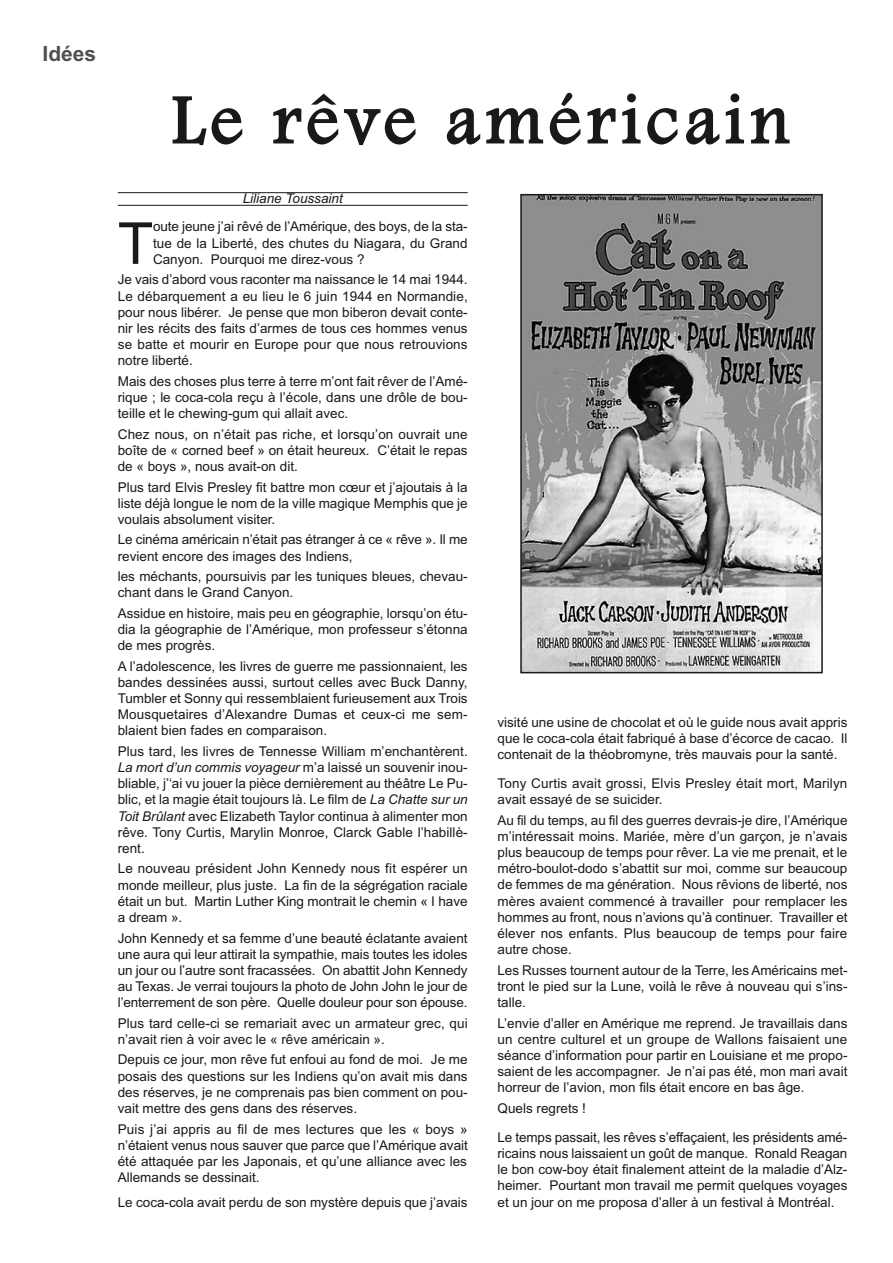
<style>
.page{position:relative;width:893px;height:1263px;background:#fff}
.page>*{position:absolute;margin:0;border:0;box-sizing:border-box;transform-origin:0 0}
.t1{font:72px "Footlight MT Light";letter-spacing:.085em;color:#191919}
.t2{font:57.9px "Arial";color:#191919}
.t3{font:700 21px "Arial";color:#4e4e4e}
.t4{font:13.5px/16.2px "Arial";color:#191919;text-align:justify}
.t5{font:italic 13.5px "Arial";color:#191919}
.s1{font-style:italic}
</style>
<div class="page">
<hr style="left:118px;top:192px;width:350px;height:1px;background:#191919">
<hr style="left:118px;top:205px;width:350px;height:1px;background:#191919">
<img style="left:523px;top:197px;width:297px;height:473px">
<div style="left:520px;top:194px;width:303px;height:479px;border:2px solid #191919"></div>
<h3 class="t3" style="left:43px;top:41px;width:55px">Idées</h3>
<h1 class="t1" style="left:171px;top:75px;width:620px">Le rêve américain</h1>
<p class="t5" style="left:243px;top:190px;width:102px">Liliane Toussaint</p>
<h2 class="t2" style="left:118px;top:210px;width:37px">T</h2>
<p class="t4" style="left:153px;top:219px;width:316px">oute jeune j’ai rêvé de l’Amérique, des boys, de la sta&shy;tue de la Liberté, des chutes du Niagara, du Grand Canyon. Pourquoi me direz-vous ?</p>
<p class="t4" style="left:118px;top:272px;width:351px">Je vais d’abord vous raconter ma naissance le 14 mai 1944.<br>Le débarquement a eu lieu le 6 juin 1944 en Normandie, pour nous libérer. Je pense que mon biberon devait conte&shy;nir les récits des faits d’armes de tous ces hommes venus se batte et mourir en Europe pour que nous retrouvions notre liberté.</p>
<p class="t4" style="left:118px;top:373px;width:351px">Mais des choses plus terre à terre m’ont fait rêver de l’Amé&shy;rique ; le coca-cola reçu à l’école, dans une drôle de bou&shy;teille et le chewing-gum qui allait avec.</p>
<p class="t4" style="left:118px;top:426px;width:351px">Chez nous, on n’était pas riche, et lorsqu’on ouvrait une boîte de « corned beef » on était heureux. C’était le repas de « boys », nous avait-on dit.</p>
<p class="t4" style="left:118px;top:479px;width:351px">Plus tard Elvis Presley fit battre mon cœur et j’ajoutais à la liste déjà longue le nom de la ville magique Memphis que je voulais absolument visiter.</p>
<p class="t4" style="left:118px;top:532px;width:351px">Le cinéma américain n’était pas étranger à ce « rêve ». Il me revient encore des images des Indiens,</p>
<p class="t4" style="left:118px;top:568px;width:351px">les méchants, poursuivis par les tuniques bleues, chevau&shy;chant dans le Grand Canyon.</p>
<p class="t4" style="left:118px;top:605px;width:351px">Assidue en histoire, mais peu en géographie, lorsqu’on étu&shy;dia la géographie de l’Amérique, mon professeur s’étonna de mes progrès.</p>
<p class="t4" style="left:118px;top:658px;width:351px">A l’adolescence, les livres de guerre me passionnaient, les bandes dessinées aussi, surtout celles avec Buck Danny, Tumbler et Sonny qui ressemblaient furieusement aux Trois Mousquetaires d’Alexandre Dumas et ceux-ci me sem&shy;blaient bien fades en comparaison.</p>
<p class="t4" style="left:118px;top:743px;width:351px">Plus tard, les livres de Tennesse William m’enchantèrent.<br><span class="s1">La mort d’un commis voyageur</span> m’a laissé un souvenir inou&shy;bliable, j’‘ai vu jouer la pièce dernièrement au théâtre Le Pu&shy;blic, et la magie était toujours là. Le film de <span class="s1">La Chatte sur un Toit Brûlant</span> avec Elizabeth Taylor continua à alimenter mon rêve. Tony Curtis, Marylin Monroe, Clarck Gable l’habillè&shy;rent.</p>
<p class="t4" style="left:118px;top:861px;width:351px">Le nouveau président John Kennedy nous fit espérer un monde meilleur, plus juste. La fin de la ségrégation raciale était un but. Martin Luther King montrait le chemin « I have a dream ».</p>
<p class="t4" style="left:118px;top:930px;width:351px">John Kennedy et sa femme d’une beauté éclatante avaient une aura qui leur attirait la sympathie, mais toutes les idoles un jour ou l’autre sont fracassées. On abattit John Kennedy au Texas. Je verrai toujours la photo de John John le jour de l’enterrement de son père. Quelle douleur pour son épouse.</p>
<p class="t4" style="left:118px;top:1015px;width:351px">Plus tard celle-ci se remariait avec un armateur grec, qui n’avait rien à voir avec le « rêve américain ».</p>
<p class="t4" style="left:118px;top:1052px;width:351px">Depuis ce jour, mon rêve fut enfoui au fond de moi. Je me posais des questions sur les Indiens qu’on avait mis dans des réserves, je ne comprenais pas bien comment on pou&shy;vait mettre des gens dans des réserves.</p>
<p class="t4" style="left:118px;top:1121px;width:351px">Puis j’ai appris au fil de mes lectures que les « boys » n’étaient venus nous sauver que parce que l’Amérique avait été attaquée par les Japonais, et qu’une alliance avec les Allemands se dessinait.</p>
<p class="t4" style="left:118px;top:1194px;width:351px">Le coca-cola avait perdu de son mystère depuis que j’avais</p>
<p class="t4" style="left:497px;top:714px;width:351px">visité une usine de chocolat et où le guide nous avait appris que le coca-cola était fabriqué à base d’écorce de cacao. Il contenait de la théobromyne, très mauvais pour la santé.</p>
<p class="t4" style="left:497px;top:775px;width:351px">Tony Curtis avait grossi, Elvis Presley était mort, Marilyn avait essayé de se suicider.</p>
<p class="t4" style="left:497px;top:812px;width:351px">Au fil du temps, au fil des guerres devrais-je dire, l’Amérique m’intéressait moins. Mariée, mère d’un garçon, je n’avais plus beaucoup de temps pour rêver. La vie me prenait, et le métro-boulot-dodo s’abattit sur moi, comme sur beaucoup de femmes de ma génération. Nous rêvions de liberté, nos mères avaient commencé à travailler pour remplacer les hommes au front, nous n’avions qu’à continuer. Travailler et élever nos enfants. Plus beaucoup de temps pour faire autre chose.</p>
<p class="t4" style="left:497px;top:962px;width:351px">Les Russes tournent autour de la Terre, les Américains met&shy;tront le pied sur la Lune, voilà le rêve à nouveau qui s’ins&shy;talle.</p>
<p class="t4" style="left:497px;top:1015px;width:351px">L’envie d’aller en Amérique me reprend. Je travaillais dans un centre culturel et un groupe de Wallons faisaient une séance d’information pour partir en Louisiane et me propo&shy;saient de les accompagner. Je n’ai pas été, mon mari avait horreur de l’avion, mon fils était encore en bas âge.</p>
<p class="t4" style="left:497px;top:1094px;width:351px;line-height:29px">Quels regrets !<br>Le temps passait, les rêves s’effaçaient, les présidents amé-</p>
<p class="t4" style="left:497px;top:1145px;width:351px">ricains nous laissaient un goût de manque. Ronald Reagan le bon cow-boy était finalement atteint de la maladie d’Alz&shy;heimer. Pourtant mon travail me permit quelques voyages et un jour on me proposa d’aller à un festival à Montréal.</p>
</div>
